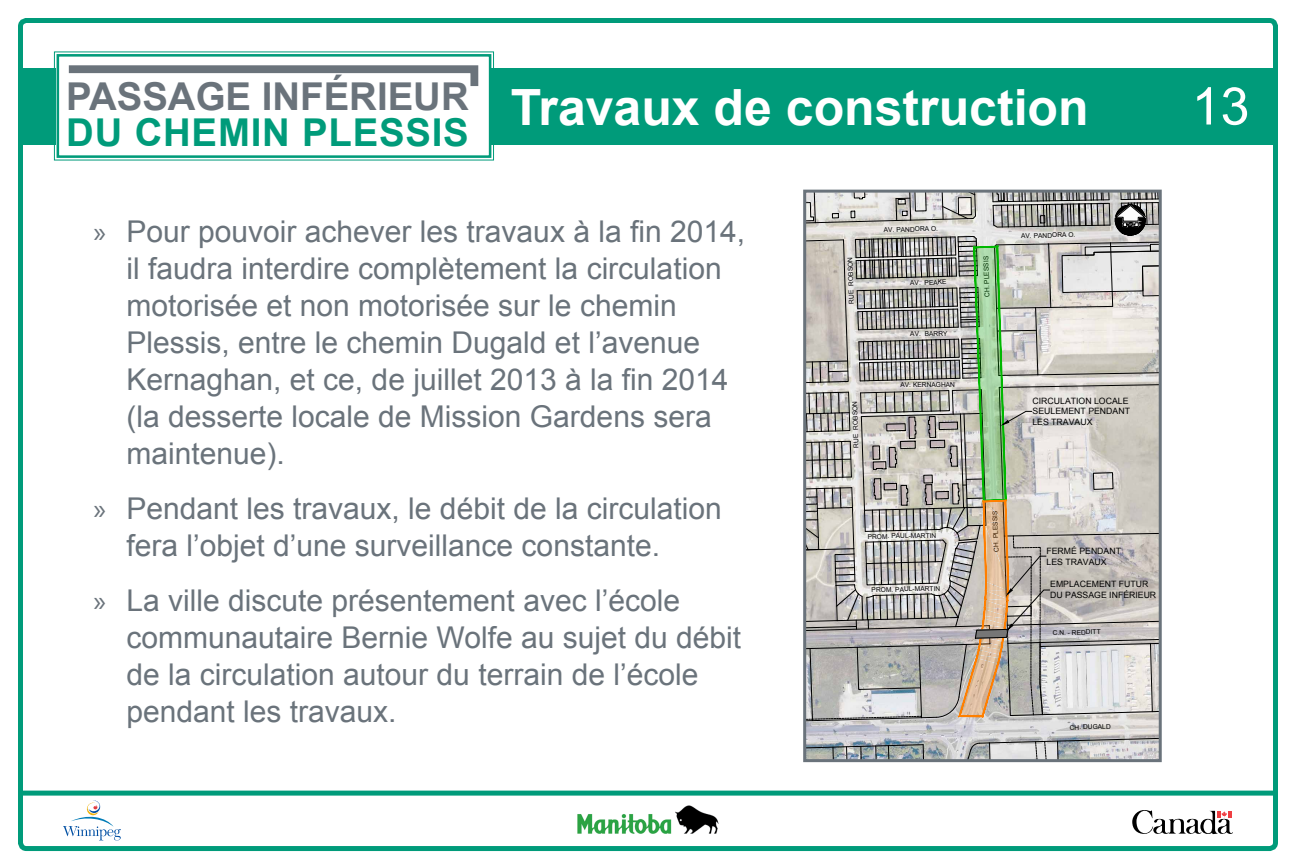
<style>
.page{position:relative;width:1296px;height:864px;background:#fff}
.page>*{position:absolute;margin:0;border:0;box-sizing:border-box;transform-origin:0 0}
.t1{font:52px "Arial";color:#fff}
.t2{font:700 50px "Arial";color:#fff}
.t3{font:700 38.4px "Arial";letter-spacing:.02em;color:#009b7a}
.t4{font:30px/37px "Arial";color:#6a737b}
.t5{font:8.7px/10.6px "Arial";color:#000}
.t6{font:6.65px "Arial";color:#000}
.s1{font-family:"Myriad Pro"}
</style>
<div class="page">
<svg style="left:1132px;top:810px;width:101px;height:24px"></svg>
<svg style="left:63px;top:801px;width:58px;height:39px"></svg>
<img style="left:578px;top:806px;width:140px;height:27px">
<div style="left:18px;top:18px;width:1260px;height:833px;border:5px solid #009b7a;border-radius:6px"></div>
<div style="left:18px;top:791px;width:1256px;height:5px;background:#009b7a"></div>
<div style="left:18px;top:69px;width:1260px;height:76px;background:#009b7a"></div>
<svg style="left:54px;top:51px;width:440px;height:110px"></svg>
<div style="left:57px;top:54px;width:434px;height:104px;border:3px solid #009b7a"></div>
<svg style="left:61px;top:61px;width:421px;height:33px;background:#dbdddf"></svg>
<svg style="left:807px;top:194px;width:351px;height:564px;background:#bcbbb5"></svg>
<div style="left:803px;top:190px;width:359px;height:572px;border:3px solid #6a737b"></div>
<h2 class="t2" style="left:66px;top:74px;width:1024px"><sup>PASSAGE</sup> <sup>INFÉRIEUR</sup> TRAVAUX DE CONSTRUCTION</h2>
<p class="t3" style="left:66px;top:107px;width:400px">DU CHEMIN PLESSIS</p>
<p class="t4" style="left:126px;top:214px;width:620px;text-indent:-33px"><span class="s1">»</span> Pour pouvoir achever les travaux à la fin 2014, il faudra interdire complètement la circulation motorisée et non motorisée sur le chemin Plessis, entre le chemin Dugald et l’avenue Kernaghan, et ce, de juillet 2013 à la fin 2014 (la desserte locale de Mission Gardens sera maintenue).</p>
<p class="t4" style="left:126px;top:491px;width:597px;text-indent:-33px"><span class="s1">»</span> Pendant les travaux, le débit de la circulation fera l’objet d’une surveillance constante.</p>
<p class="t4" style="left:126px;top:583px;width:616px;text-indent:-33px"><span class="s1">»</span> La ville discute présentement avec l’école communautaire Bernie Wolfe au sujet du débit de la circulation autour du terrain de l’école pendant les travaux.</p>
<p class="t6" style="left:884px;top:225px;width:56px;rotate:-1deg">AV. PANDORA O.</p>
<p class="t6" style="left:847px;top:304px;width:48px;rotate:-92deg">RUE ROBSON</p>
<p class="t6" style="left:983px;top:297px;width:43px;rotate:-92deg">CH. PLESSIS</p>
<p class="t6" style="left:910px;top:278px;width:38px;rotate:-1deg">AV. PEAKE</p>
<p class="t6" style="left:910px;top:330px;width:39px;rotate:-1deg">AV. BARRY</p>
<p class="t6" style="left:900px;top:381px;width:56px;rotate:-1deg">AV. KERNAGHAN</p>
<p class="t6" style="left:1021px;top:231px;width:56px;rotate:-1deg">AV. PANDORA O.</p>
<p class="t6" style="left:852px;top:448px;width:48px;rotate:-92deg">RUE ROBSON</p>
<p class="t5" style="left:1032px;top:396px;width:99px">CIRCULATION LOCALE<br>SEULEMENT PENDANT<br>LES TRAVAUX</p>
<p class="t6" style="left:868px;top:532px;width:70px;rotate:-1deg">PROM. PAUL-MARTIN</p>
<p class="t6" style="left:871px;top:585px;width:70px;rotate:-1deg">PROM. PAUL-MARTIN</p>
<p class="t6" style="left:992px;top:552px;width:43px;rotate:-92deg">CH. PLESSIS</p>
<p class="t5" style="left:1046px;top:545px;width:76px;line-height:11.2px">FERMÉ PENDANT<br>LES TRAVAUX</p>
<p class="t5" style="left:1050px;top:578px;width:108px;line-height:11.3px">EMPLACEMENT FUTUR<br>DU PASSAGE INFÉRIEUR</p>
<p class="t6" style="left:1052px;top:629px;width:50px;rotate:-2deg">C.N. - REDDITT</p>
<p class="t6" style="left:1070px;top:723px;width:43px;rotate:-1deg">CH. DUGALD</p>
<h1 class="t1" style="left:1192px;top:72px;width:59px">13</h1>
</div>
